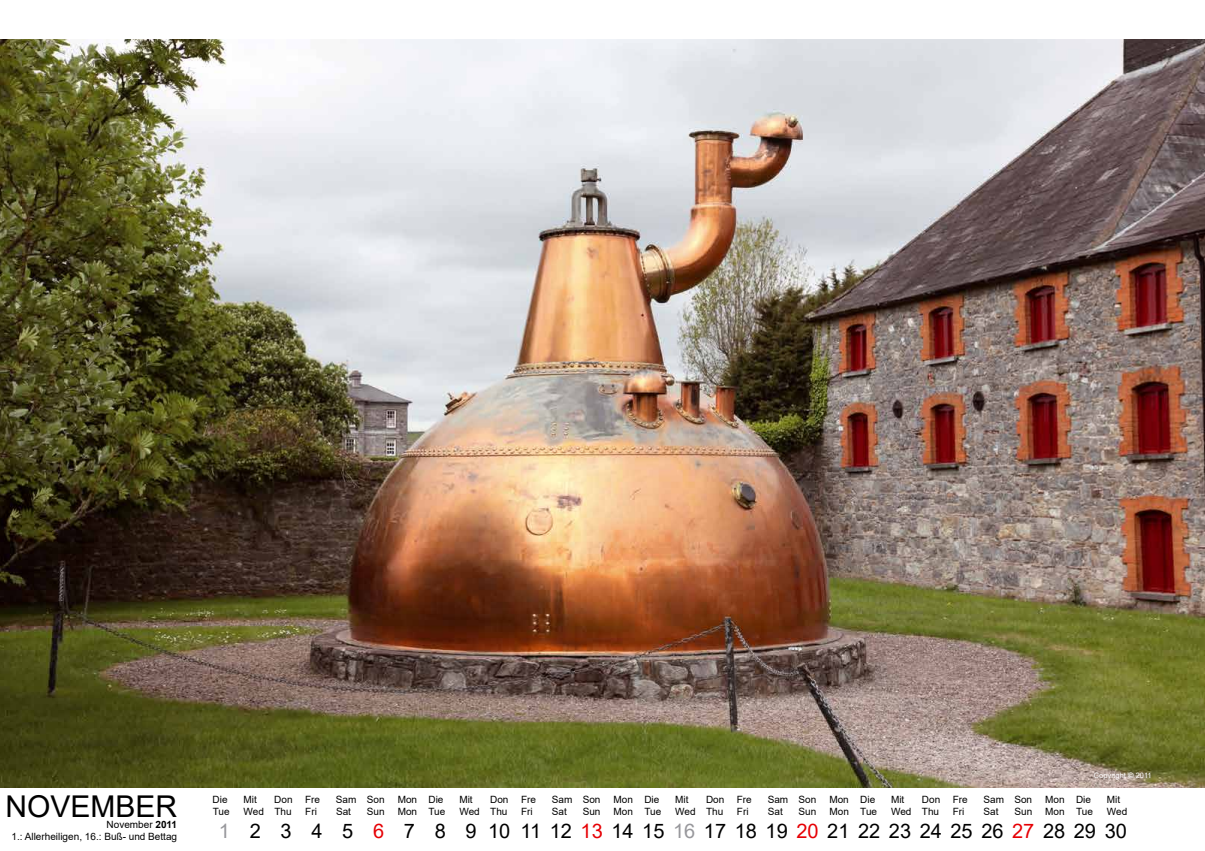
<style>
.page{position:relative;width:1205px;height:851px;background:#fff}
.page>*{position:absolute;margin:0;border:0;box-sizing:border-box;transform-origin:0 0}
.t1{font:30px "Arial";color:#000}
.t2{font:20px "Arial";color:#000}
.t3{font:10px/12px "Arial";color:#000;text-align:right}
.t4{font:7.5px "Arial";color:#fff}
.s1{color:#98989c}
.s2{color:#e60005}
.s3{font-weight:700}
</style>
<div class="page">
<img style="left:0;top:39px;width:1205px;height:748px">
<p class="t4" style="left:1094px;top:770px;width:59px">Copyright © 2011</p>
<h1 class="t1" style="left:5px;top:785px;width:173px">NOVEMBER</h1>
<p class="t3" style="left:213px;top:793px;width:16px">Die</p>
<p class="t3" style="left:243px;top:793px;width:15px">Mit</p>
<p class="t3" style="left:274px;top:793px;width:47px">Don Fre</p>
<p class="t3" style="left:336px;top:793px;width:50px">Sam Son</p>
<p class="t3" style="left:398px;top:793px;width:47px">Mon Die</p>
<p class="t3" style="left:459px;top:793px;width:15px">Mit</p>
<p class="t3" style="left:490px;top:793px;width:47px">Don Fre</p>
<p class="t3" style="left:552px;top:793px;width:50px">Sam Son</p>
<p class="t3" style="left:613px;top:793px;width:47px">Mon Die</p>
<p class="t3" style="left:675px;top:793px;width:15px">Mit</p>
<p class="t3" style="left:706px;top:793px;width:47px">Don Fre</p>
<p class="t3" style="left:768px;top:793px;width:50px">Sam Son</p>
<p class="t3" style="left:829px;top:793px;width:47px">Mon Die</p>
<p class="t3" style="left:891px;top:793px;width:15px">Mit</p>
<p class="t3" style="left:922px;top:793px;width:47px">Don Fre</p>
<p class="t3" style="left:983px;top:793px;width:50px">Sam Son</p>
<p class="t3" style="left:1045px;top:793px;width:47px">Mon Die</p>
<p class="t3" style="left:1107px;top:793px;width:15px">Mit</p>
<p class="t3" style="left:213px;top:805px;width:18px">Tue</p>
<p class="t3" style="left:244px;top:805px;width:50px">Wed Thu</p>
<p class="t3" style="left:305px;top:805px;width:13px">Fri</p>
<p class="t3" style="left:336px;top:805px;width:17px">Sat</p>
<p class="t3" style="left:367px;top:805px;width:19px">Sun</p>
<p class="t3" style="left:398px;top:805px;width:49px">Mon Tue</p>
<p class="t3" style="left:459px;top:805px;width:50px">Wed Thu</p>
<p class="t3" style="left:521px;top:805px;width:13px">Fri</p>
<p class="t3" style="left:552px;top:805px;width:17px">Sat</p>
<p class="t3" style="left:583px;top:805px;width:19px">Sun</p>
<p class="t3" style="left:613px;top:805px;width:49px">Mon Tue</p>
<p class="t3" style="left:675px;top:805px;width:50px">Wed Thu</p>
<p class="t3" style="left:737px;top:805px;width:13px">Fri</p>
<p class="t3" style="left:768px;top:805px;width:17px">Sat</p>
<p class="t3" style="left:798px;top:805px;width:19px">Sun</p>
<p class="t3" style="left:829px;top:805px;width:49px">Mon Tue</p>
<p class="t3" style="left:891px;top:805px;width:50px">Wed Thu</p>
<p class="t3" style="left:953px;top:805px;width:13px">Fri</p>
<p class="t3" style="left:983px;top:805px;width:17px">Sat</p>
<p class="t3" style="left:1014px;top:805px;width:19px">Sun</p>
<p class="t3" style="left:1045px;top:805px;width:49px">Mon Tue</p>
<p class="t3" style="left:1107px;top:805px;width:22px">Wed</p>
<h2 class="t2" style="left:219px;top:816px;width:909px"><span class="s1">1</span> 2 3 4 5 <span class="s2">6</span> 7 8 9 101112<span class="s2">13</span>1415<span class="s1">16</span>171819<span class="s2">20</span>212223242526<span class="s2">27</span>282930</h2>
<p class="t3" style="left:12px;top:818px;width:167px">November <span class="s3">2011<br></span>1.: Allerheiligen, 16.: Buß- und Bettag</p>
</div>
